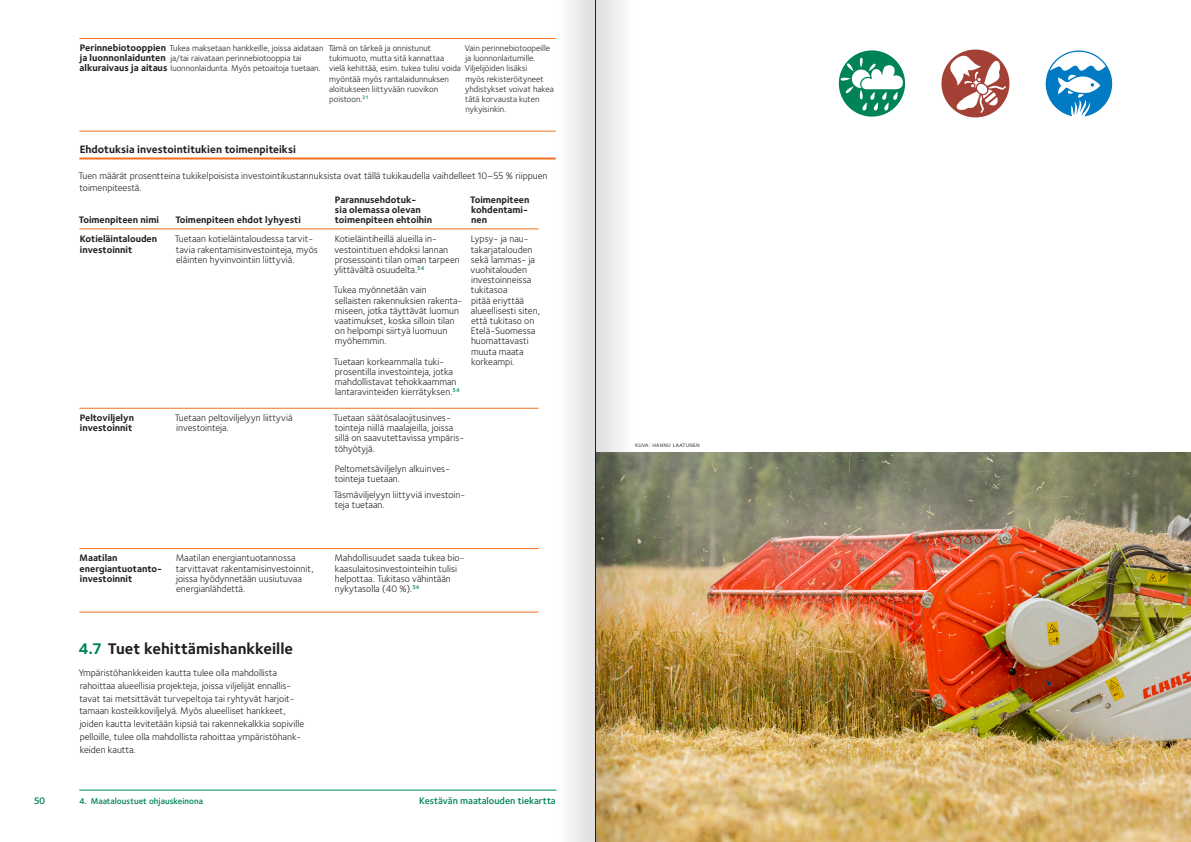
<style>
.page{position:relative;width:1191px;height:842px;background:#fff}
.page>*{position:absolute;margin:0;border:0;box-sizing:border-box;transform-origin:0 0}
.NomRapport_R02_A_spa{font:700 16px "Foundry Sterling OT3";color:#231f20}
.NomRapport_R03_C_FI{font:700 11px "Foundry Sterling OT3";color:#231f20}
.NomRapport_Brod01_ta{font:9.8px/10.2px "Foundry Sterling OT3";color:#231f20}
.NomRapport_Brod01-0{font:9.8px/12.8px "Foundry Sterling OT3";color:#231f20}
.NomRapport_Brod01_ta-2{font:700 9.8px/10.2px "Foundry Sterling OT3";color:#231f20}
.t1{font:600 9.8px "Foundry Sterling OT3";color:#008457}
.NomRapport_Brod01_ta-3{font:8.8px/10.2px "Foundry Sterling OT3";color:#231f20}
.t2{font:600 8.8px "Foundry Sterling OT3";letter-spacing:-.005em;color:#008457}
.NomRapport_Bildtext{font:6.8px "Foundry Sterling OT3";letter-spacing:.025em;color:#231f20}
.s1{color:#008457}
</style>
<div class="page">
<hr style="left:79px;top:790px;width:477px;height:1px;background:#008457">
<hr style="left:79px;top:157px;width:477px;height:2px;background:#f37121">
<hr style="left:79px;top:38px;width:91px;height:1px;background:#f37121">
<hr style="left:170px;top:38px;width:159px;height:1px;background:#f37121">
<hr style="left:329px;top:38px;width:136px;height:1px;background:#f37121">
<hr style="left:465px;top:38px;width:91px;height:1px;background:#f37121">
<hr style="left:79px;top:131px;width:91px;height:1px;background:#f37121">
<hr style="left:170px;top:131px;width:159px;height:1px;background:#f37121">
<hr style="left:329px;top:131px;width:136px;height:1px;background:#f37121">
<hr style="left:465px;top:131px;width:91px;height:1px;background:#f37121">
<hr style="left:79px;top:408px;width:91px;height:1px;background:#f37121">
<hr style="left:170px;top:408px;width:159px;height:1px;background:#f37121">
<hr style="left:329px;top:408px;width:136px;height:1px;background:#f37121">
<hr style="left:465px;top:408px;width:73px;height:1px;background:#f37121">
<hr style="left:79px;top:548px;width:91px;height:1px;background:#f37121">
<hr style="left:170px;top:548px;width:159px;height:1px;background:#f37121">
<hr style="left:329px;top:548px;width:136px;height:1px;background:#f37121">
<hr style="left:465px;top:548px;width:73px;height:1px;background:#f37121">
<hr style="left:79px;top:612px;width:91px;height:1px;background:#f37121">
<hr style="left:170px;top:612px;width:159px;height:1px;background:#f37121">
<hr style="left:329px;top:612px;width:136px;height:1px;background:#f37121">
<hr style="left:465px;top:612px;width:73px;height:1px;background:#f37121">
<hr style="left:79px;top:228px;width:91px;height:1px;background:#f37121">
<hr style="left:170px;top:228px;width:159px;height:1px;background:#f37121">
<hr style="left:329px;top:228px;width:136px;height:1px;background:#f37121">
<hr style="left:465px;top:228px;width:73px;height:1px;background:#f37121">
<img style="left:638px;top:452px;width:553px;height:390px">
<svg style="left:839px;top:50px;width:66px;height:67px"></svg>
<svg style="left:941px;top:50px;width:68px;height:67px"></svg>
<svg style="left:1045px;top:50px;width:67px;height:66px"></svg>
<div style="left:553px;top:0;width:85px;height:842px;background:#231f20;opacity:.2"></div>
<hr style="left:595px;top:0;width:1px;height:842px;background:#231f20">
<p class="NomRapport_Brod01_ta-2" style="left:80px;top:42px;width:89px">Perinnebiotooppien ja luonnonlaidunten alkuraivaus ja aitaus</p>
<p class="NomRapport_Brod01_ta-3" style="left:169px;top:42px;width:155px">Tukea maksetaan hankkeille, joissa aidataan ja/tai raivataan perinnebiotooppia tai luonnonlaidunta. Myös petoaitoja tuetaan.</p>
<p class="NomRapport_Brod01_ta-3" style="left:328px;top:42px;width:200px">Tämä on tärkeä ja onnistunut<br>tukimuoto, mutta sitä kannattaa<br>vielä kehittää, esim. tukea tulisi voida Viljelijöiden lisäksi myöntää myös rantalaidunnuksen<br>aloitukseen liittyvään ruovikon<br>poistoon.<sup>31</sup></p>
<p class="NomRapport_Brod01_ta-3" style="left:465px;top:42px;width:87px">Vain perinnebiotoopeille ja luonnonlaitumille.</p>
<p class="NomRapport_Brod01_ta-3" style="left:465px;top:73px;width:90px">myös rekisteröityneet yhdistykset voivat hakea tätä korvausta kuten nykyisinkin.</p>
<p class="NomRapport_R03_C_FI" style="left:80px;top:141px;width:218px">Ehdotuksia investointitukien toimenpiteiksi</p>
<p class="NomRapport_Brod01-0" style="left:78px;top:168px;width:470px">Tuen määrät prosentteina tukikelpoisista investointikustannuksista ovat tällä tukikaudella vaihdelleet 10–55 % riippuen toimenpiteestä.</p>
<p class="NomRapport_Brod01_ta-2" style="left:79px;top:214px;width:81px">Toimenpiteen nimi</p>
<p class="NomRapport_Brod01_ta-2" style="left:175px;top:214px;width:127px">Toimenpiteen ehdot lyhyesti</p>
<p class="NomRapport_Brod01_ta-2" style="left:335px;top:194px;width:99px">Parannusehdotuk-<br>sia olemassa olevan toimenpiteen ehtoihin</p>
<p class="NomRapport_Brod01_ta-2" style="left:470px;top:194px;width:61px">Toimenpiteen kohdentami&shy;nen</p>
<p class="NomRapport_Brod01_ta-2" style="left:80px;top:233px;width:79px">Kotieläintalouden investoinnit</p>
<p class="NomRapport_Brod01_ta" style="left:175px;top:233px;width:145px">Tuetaan kotieläintaloudessa tarvit&shy;tavia rakentamisinvestointeja, myös eläinten hyvinvointiin liittyviä.</p>
<p class="NomRapport_Brod01_ta" style="left:334px;top:233px;width:127px">Kotieläintiheillä alueilla in&shy;vestointituen ehdoksi lannan prosessointi tilan oman tarpeen ylittävältä osuudelta.<sup>54</sup></p>
<p class="NomRapport_Brod01_ta" style="left:333px;top:284px;width:130px">Tukea myönnetään vain sellaisten rakennuksien rakenta&shy;miseen, jotka täyttävät luomun vaatimukset, koska silloin tilan on helpompi siirtyä luomuun myöhemmin.</p>
<p class="NomRapport_Brod01_ta" style="left:333px;top:356px;width:127px">Tuetaan korkeammalla tuki&shy;prosentilla investointeja, jotka mahdollistavat tehokkaamman lantaravinteiden kierrätyksen.<sup>54</sup></p>
<p class="NomRapport_Brod01_ta" style="left:470px;top:233px;width:71px">Lypsy- ja nau&shy;takarjatalouden sekä lammas- ja vuohitalouden investoinneissa tukitasoa<br>pitää eriyttää alueellisesti siten, että tukitaso on<br>Etelä-Suomessa huomattavasti muuta maata korkeampi.</p>
<p class="NomRapport_Brod01_ta-2" style="left:80px;top:412px;width:56px">Peltoviljelyn investoinnit</p>
<p class="NomRapport_Brod01_ta" style="left:175px;top:412px;width:119px">Tuetaan peltoviljelyyn liittyviä investointeja.</p>
<p class="NomRapport_Brod01_ta" style="left:333px;top:412px;width:132px">Tuetaan säätösalaojitusinves&shy;tointeja niillä maalajeilla, joissa sillä on saavutettavissa ympäris&shy;töhyötyjä.</p>
<p class="NomRapport_Brod01_ta" style="left:335px;top:463px;width:117px">Peltometsäviljelyn alkuinves&shy;tointeja tuetaan.</p>
<p class="NomRapport_Brod01_ta" style="left:333px;top:488px;width:133px">Täsmäviljelyyn liittyviä investoin&shy;teja tuetaan.</p>
<p class="NomRapport_Brod01_ta-2" style="left:80px;top:552px;width:82px">Maatilan energiantuotanto&shy;investoinnit</p>
<p class="NomRapport_Brod01_ta" style="left:176px;top:552px;width:140px">Maatilan energiantuotannossa tarvittavat rakentamisinvestoinnit, joissa hyödynnetään uusiutuvaa energianlähdettä.</p>
<p class="NomRapport_Brod01_ta" style="left:334px;top:552px;width:131px">Mahdollisuudet saada tukea bio&shy;kaasulaitosinvestointeihin tulisi helpottaa. Tukitaso vähintään nykytasolla (40 %).<sup>54</sup></p>
<p class="NomRapport_R02_A_spa" style="left:79px;top:636px;width:216px"><span class="s1">4.7</span> Tuet kehittämishankkeille</p>
<p class="NomRapport_Brod01-0" style="left:79px;top:666px;width:227px">Ympäristöhankkeiden kautta tulee olla mahdollista rahoittaa alueellisia projekteja, joissa viljelijät ennallis&shy;tavat tai metsittävät turvepeltoja tai ryhtyvät harjoit&shy;tamaan kosteikkoviljelyä. Myös alueelliset hankkeet, joiden kautta levitetään kipsiä tai rakennekalkkia sopiville pelloille, tulee olla mahdollista rahoittaa ympäristöhank&shy;keiden kautta.</p>
<p class="t1" style="left:34px;top:793px;width:13px">50</p>
<p class="t2" style="left:79px;top:794px;width:125px">4. Maataloustuet ohjauskeinona</p>
<p class="t1" style="left:419px;top:793px;width:138px">Kestävän maatalouden tiekartta</p>
<p class="NomRapport_Bildtext" style="left:635px;top:439px;width:66px">Kuva: Hannu Laatunen</p>
</div>
